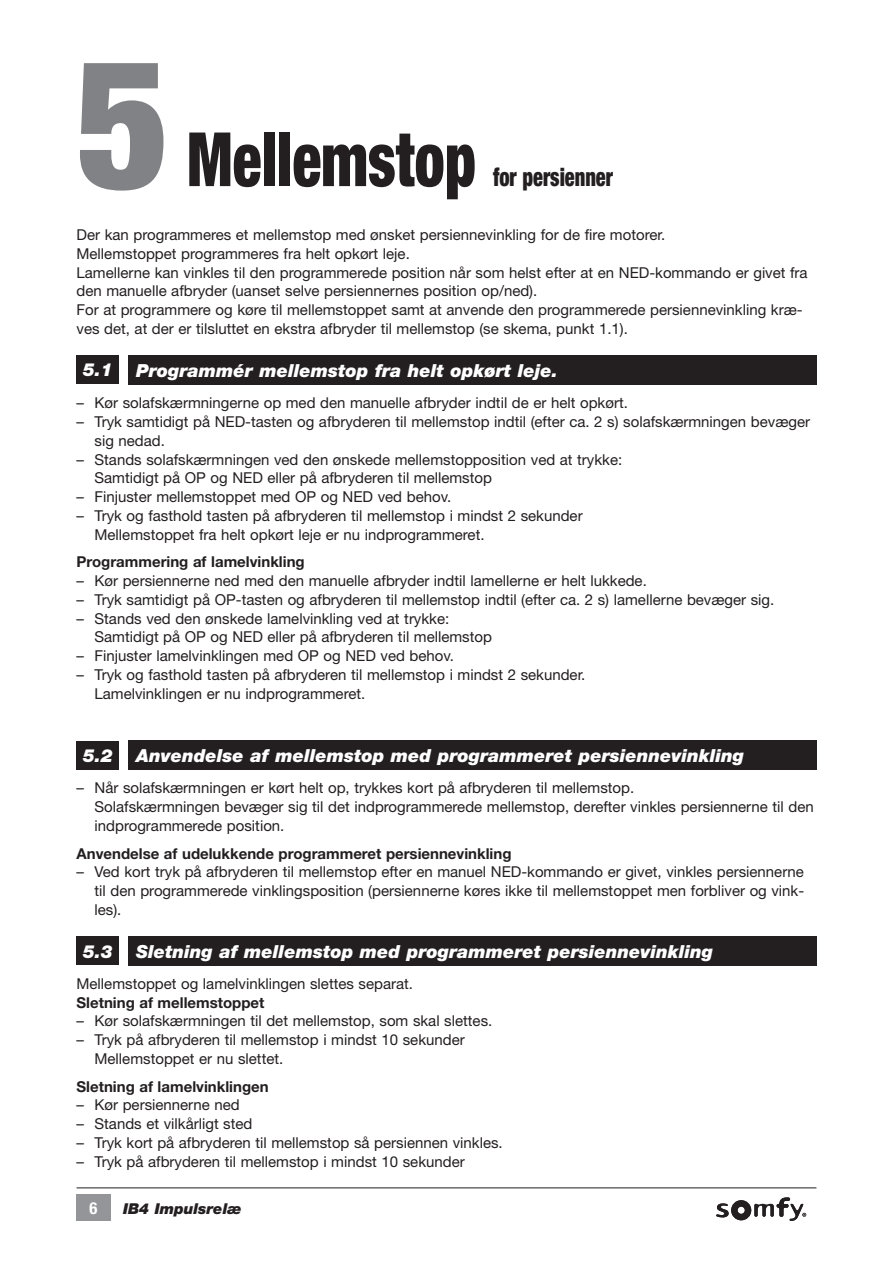
<style>
.page{position:relative;width:893px;height:1263px;background:#fff}
.page>*{position:absolute;margin:0;border:0;box-sizing:border-box;transform-origin:0 0}
.t1{font:900 condensed 180px "Helvetica Neue";color:#808285}
.t2{font:900 condensed 75px "Helvetica Neue";color:#231f20;scale:.8 1}
.t3{font:900 condensed 25.5px "Helvetica Neue";color:#231f20;scale:.8 1}
.t4{font:italic 900 18px "Helvetica Neue";color:#fff}
.t5{font:700 condensed 16.5px "Helvetica Neue";color:#fff}
.t6{font:15px/18.8px "Helvetica Neue";color:#231f20}
.t7{font:700 15px "Helvetica Neue";color:#231f20}
.t8{font:italic 900 15px "Helvetica Neue";color:#231f20}
</style>
<div class="page">
<hr style="left:77px;top:1187px;width:739px;height:1px;background:#231f20">
<div style="left:76px;top:1194px;width:35px;height:27px;background:#939598"></div>
<svg style="left:716px;top:1197px;width:90px;height:24px"></svg>
<div style="left:77px;top:741px;width:42px;height:29px;background:#231f20"></div>
<div style="left:77px;top:936px;width:42px;height:29px;background:#231f20"></div>
<div style="left:77px;top:355px;width:42px;height:29px;background:#231f20"></div>
<div style="left:128px;top:740px;width:688px;height:30px;background:#231f20"></div>
<div style="left:128px;top:936px;width:688px;height:30px;background:#231f20"></div>
<div style="left:128px;top:355px;width:688px;height:30px;background:#231f20"></div>
<h1 class="t1" style="left:77px;top:57px;width:95px">5</h1>
<h2 class="t2" style="left:187px;top:131px;width:362px">Mellemstop</h2>
<h3 class="t3" style="left:493px;top:168px;width:151px">for persienner</h3>
<p class="t6" style="left:77px;top:226px;width:733px">Der kan programmeres et mellemstop med ønsket persiennevinkling for de fire motorer.<br>Mellemstoppet programmeres fra helt opkørt leje.<br>Lamellerne kan vinkles til den programmerede position når som helst efter at en NED-kommando er givet fra den manuelle afbryder (uanset selve persiennernes position op/ned).<br>For at programmere og køre til mellemstoppet samt at anvende den programmerede persiennevinkling kræ&shy;ves det, at der er tilsluttet en ekstra afbryder til mellemstop (se skema, punkt 1.1).</p>
<p class="t4" style="left:136px;top:364px;width:423px">Programmér mellemstop fra helt opkørt leje.</p>
<p class="t6" style="left:77px;top:395px;width:553px">– Kør solafskærmningerne op med den manuelle afbryder indtil de er helt opkørt.</p>
<p class="t6" style="left:95px;top:413px;width:717px;text-indent:-18px">– Tryk samtidigt på NED-tasten og afbryderen til mellemstop indtil (efter ca. 2 s) solafskærmningen bevæger sig nedad.</p>
<p class="t6" style="left:95px;top:451px;width:529px;text-indent:-18px">– Stands solafskærmningen ved den ønskede mellemstopposition ved at trykke:<br>Samtidigt på OP og NED eller på afbryderen til mellemstop</p>
<p class="t6" style="left:77px;top:488px;width:376px">– Finjuster mellemstoppet med OP og NED ved behov.</p>
<p class="t6" style="left:95px;top:507px;width:490px;text-indent:-18px">– Tryk og fasthold tasten på afbryderen til mellemstop i mindst 2 sekunder<br>Mellemstoppet fra helt opkørt leje er nu indprogrammeret.</p>
<p class="t7" style="left:77px;top:556px;width:230px">Programmering af lamelvinkling</p>
<p class="t6" style="left:77px;top:572px;width:572px">– Kør persiennerne ned med den manuelle afbryder indtil lamellerne er helt lukkede.</p>
<p class="t6" style="left:77px;top:591px;width:699px">– Tryk samtidigt på OP-tasten og afbryderen til mellemstop indtil (efter ca. 2 s) lamellerne bevæger sig.</p>
<p class="t6" style="left:95px;top:610px;width:399px;text-indent:-18px">– Stands ved den ønskede lamelvinkling ved at trykke:<br>Samtidigt på OP og NED eller på afbryderen til mellemstop</p>
<p class="t6" style="left:77px;top:647px;width:379px">– Finjuster lamelvinklingen med OP og NED ved behov.</p>
<p class="t6" style="left:95px;top:666px;width:492px;text-indent:-18px">– Tryk og fasthold tasten på afbryderen til mellemstop i mindst 2 sekunder.<br>Lamelvinklingen er nu indprogrammeret.</p>
<p class="t4" style="left:83px;top:363px;width:32px">5.1</p>
<p class="t4" style="left:136px;top:749px;width:610px">Anvendelse af mellemstop med programmeret persiennevinkling</p>
<p class="t6" style="left:95px;top:780px;width:721px;text-indent:-18px">– Når solafskærmningen er kørt helt op, trykkes kort på afbryderen til mellemstop.<br>Solafskærmningen bevæger sig til det indprogrammerede mellemstop, derefter vinkles persiennerne til den indprogrammerede position.</p>
<p class="t7" style="left:77px;top:847px;width:436px">Anvendelse af udelukkende programmeret persiennevinkling</p>
<p class="t6" style="left:95px;top:864px;width:711px;text-align:justify;text-indent:-18px">– Ved kort tryk på afbryderen til mellemstop efter en manuel NED-kommando er givet, vinkles persiennerne til den programmerede vinklingsposition (persiennerne køres ikke til mellemstoppet men forbliver og vink&shy;les).</p>
<p class="t4" style="left:136px;top:945px;width:579px">Sletning af mellemstop med programmeret persiennevinkling</p>
<p class="t6" style="left:77px;top:975px;width:338px">Mellemstoppet og lamelvinklingen slettes separat.</p>
<p class="t7" style="left:77px;top:997px;width:189px">Sletning af mellemstoppet</p>
<p class="t6" style="left:77px;top:1013px;width:417px">– Kør solafskærmningen til det mellemstop, som skal slettes.</p>
<p class="t6" style="left:95px;top:1031px;width:372px;text-indent:-18px">– Tryk på afbryderen til mellemstop i mindst 10 sekunder<br>Mellemstoppet er nu slettet.</p>
<p class="t7" style="left:77px;top:1081px;width:194px">Sletning af lamelvinklingen</p>
<p class="t6" style="left:77px;top:1097px;width:165px">– Kør persiennerne ned</p>
<p class="t6" style="left:77px;top:1115px;width:177px">– Stands et vilkårligt sted</p>
<p class="t6" style="left:77px;top:1134px;width:428px">– Tryk kort på afbryderen til mellemstop så persiennen vinkles.</p>
<p class="t6" style="left:77px;top:1153px;width:390px">– Tryk på afbryderen til mellemstop i mindst 10 sekunder</p>
<p class="t4" style="left:83px;top:749px;width:32px">5.2</p>
<p class="t4" style="left:83px;top:944px;width:32px">5.3</p>
<p class="t5" style="left:89px;top:1198px;width:9px">6</p>
<p class="t8" style="left:123px;top:1203px;width:120px">IB4 Impulsrelæ</p>
</div>
